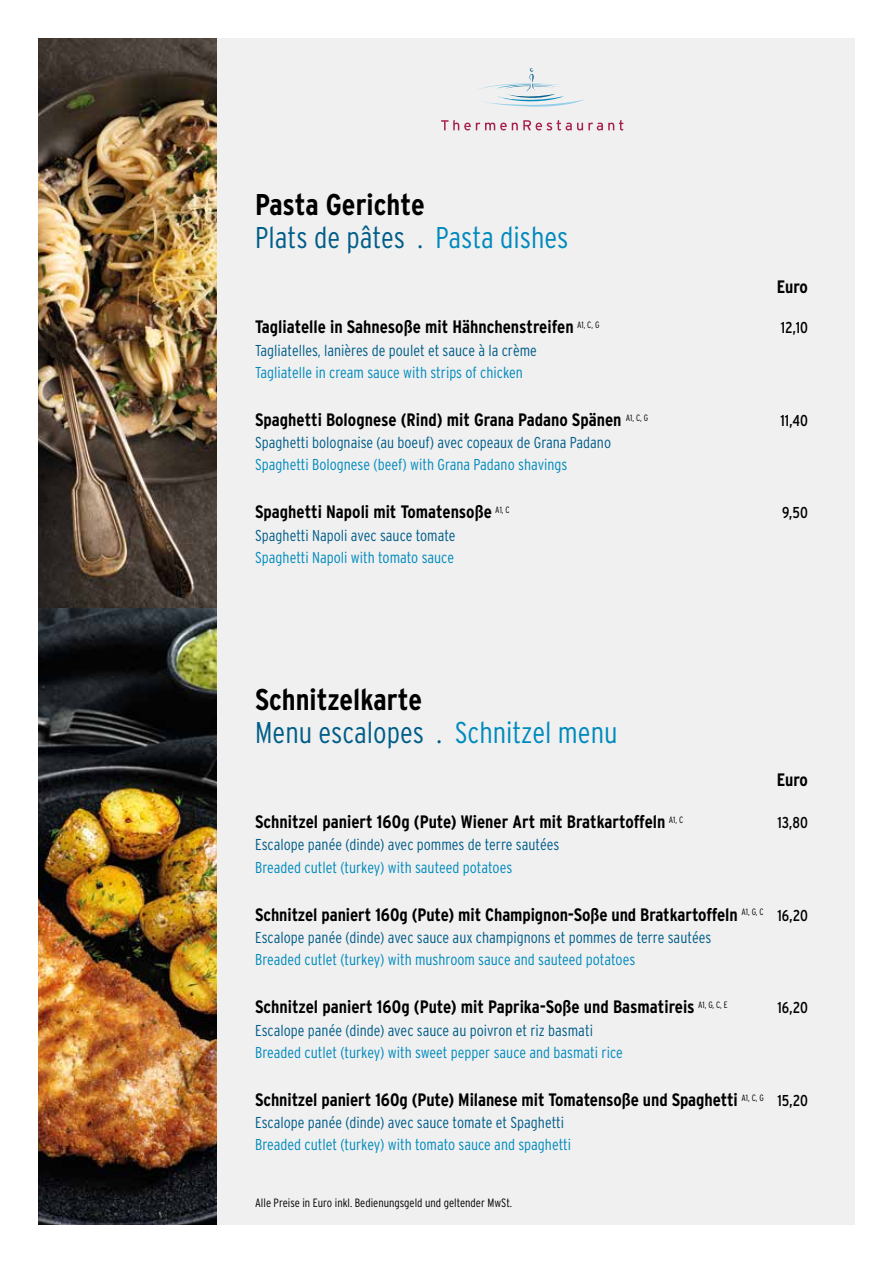
<style>
.page{position:relative;width:893px;height:1263px;background:#fff}
.page>*{position:absolute;margin:0;border:0;box-sizing:border-box;transform-origin:0 0}
.t1{font:700 condensed 30px/33px "Interstate";color:#000}
.t2{font:700 condensed 18px "Interstate";color:#000}
.t3{font:300 condensed 15.75px "Interstate";color:#005d89}
.t4{font:300 condensed 15.75px "Interstate";color:#008abd}
.t5{font:condensed 15.75px "Interstate";color:#000}
.t6{font:300 condensed 12px "Interstate";color:#000}
.s1{font-weight:300;color:#005d89}
.s2{font-weight:300;color:#008abd}
.s3{font-weight:400;font-size:15.75px}
</style>
<div class="page">
<div style="left:38px;top:38px;width:817px;height:1187px;background:#f0f0f0"></div>
<svg style="left:478px;top:68px;width:107px;height:39px"></svg>
<svg style="left:441px;top:120px;width:182px;height:10px"></svg>
<img style="left:38px;top:38px;width:179px;height:1187px">
<h1 class="t1" style="left:255px;top:188px;width:315px">Pasta Gerichte<br><span class="s1">Plats de pâtes .</span> <span class="s2">Pasta dishes</span></h1>
<p class="t2" style="left:777px;top:277px;width:33px">Euro</p>
<p class="t2" style="left:255px;top:317px;width:346px">Tagliatelle in Sahnesoße mit Hähnchenstreifen <sup>A1,</sup> <sup>C,</sup> <sup>G</sup></p>
<p class="t5" style="left:781px;top:319px;width:29px">12,10</p>
<p class="t3" style="left:255px;top:341px;width:283px">Tagliatelles, lanières de poulet et sauce à la crème</p>
<p class="t4" style="left:255px;top:363px;width:269px">Tagliatelle in cream sauce with strips of chicken</p>
<p class="t2" style="left:255px;top:409px;width:394px">Spaghetti Bolognese (Rind) mit Grana Padano Spänen <sup>A1,</sup> <sup>C,</sup> <sup>G</sup></p>
<p class="t5" style="left:780px;top:412px;width:29px">11,40</p>
<p class="t3" style="left:255px;top:434px;width:357px">Spaghetti bolognaise (au boeuf) avec copeaux de Grana Padano</p>
<p class="t4" style="left:255px;top:456px;width:314px">Spaghetti Bolognese (beef) with Grana Padano shavings</p>
<p class="t2" style="left:255px;top:502px;width:256px">Spaghetti Napoli mit Tomatensoße <sup>A1,</sup> <sup>C</sup></p>
<p class="t5" style="left:782px;top:504px;width:27px">9,50</p>
<p class="t3" style="left:255px;top:526px;width:202px">Spaghetti Napoli avec sauce tomate</p>
<p class="t4" style="left:255px;top:548px;width:200px">Spaghetti Napoli with tomato sauce</p>
<h1 class="t1" style="left:255px;top:683px;width:364px">Schnitzelkarte<br><span class="s1">Menu escalopes .</span> <span class="s2">Schnitzel menu</span></h1>
<p class="t2" style="left:777px;top:769px;width:33px">Euro</p>
<p class="t2" style="left:255px;top:812px;width:430px">Schnitzel paniert 160g (Pute) Wiener Art mit Bratkartoffeln <sup>A1,</sup> <sup>C</sup></p>
<p class="t5" style="left:777px;top:814px;width:32px">13,80</p>
<p class="t3" style="left:255px;top:836px;width:306px">Escalope panée (dinde) avec pommes de terre sautées</p>
<p class="t4" style="left:255px;top:858px;width:259px">Breaded cutlet (turkey) with sauteed potatoes</p>
<p class="t2" style="left:255px;top:904px;width:554px">Schnitzel paniert 160g (Pute) mit Champignon-Soße und Bratkartoffeln <sup>A1,</sup> <sup>G,</sup> <sup>C</sup> <span class="s3">16,20</span></p>
<p class="t3" style="left:255px;top:928px;width:458px">Escalope panée (dinde) avec sauce aux champignons et pommes de terre sautées</p>
<p class="t4" style="left:255px;top:951px;width:382px">Breaded cutlet (turkey) with mushroom sauce and sauteed potatoes</p>
<p class="t2" style="left:255px;top:997px;width:474px">Schnitzel paniert 160g (Pute) mit Paprika-Soße und Basmatireis <sup>A1,</sup> <sup>G,</sup> <sup>C,</sup> <sup>E</sup></p>
<p class="t5" style="left:777px;top:999px;width:32px">16,20</p>
<p class="t3" style="left:255px;top:1021px;width:339px">Escalope panée (dinde) avec sauce au poivron et riz basmati</p>
<p class="t4" style="left:255px;top:1043px;width:369px">Breaded cutlet (turkey) with sweet pepper sauce and basmati rice</p>
<p class="t2" style="left:255px;top:1089px;width:554px">Schnitzel paniert 160g (Pute) Milanese mit Tomatensoße und Spaghetti <sup>A1,</sup> <sup>C,</sup> <sup>G</sup> <span class="s3">15,20</span></p>
<p class="t3" style="left:255px;top:1113px;width:311px">Escalope panée (dinde) avec sauce tomate et Spaghetti</p>
<p class="t4" style="left:255px;top:1136px;width:318px">Breaded cutlet (turkey) with tomato sauce and spaghetti</p>
<p class="t6" style="left:255px;top:1196px;width:258px">Alle Preise in Euro inkl. Bedienungsgeld und geltender MwSt.</p>
</div>
